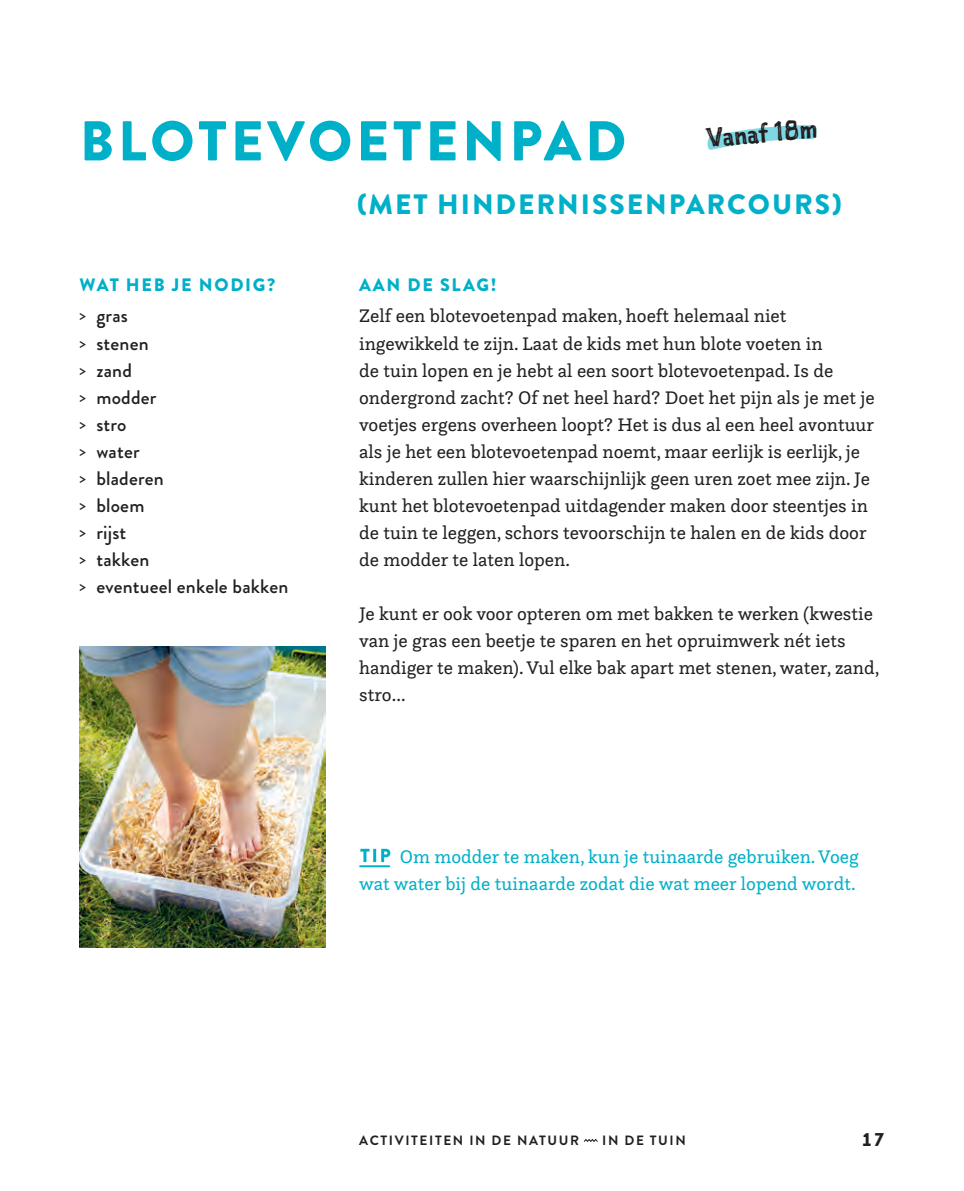
<style>
.page{position:relative;width:964px;height:1191px;background:#fff}
.page>*{position:absolute;margin:0;border:0;box-sizing:border-box;transform-origin:0 0}
.TITEL_1{font:900 56px "Brandon Grotesque";letter-spacing:.07em;color:#00b0c8}
.TITEL_1-2{font:900 28px "Brandon Grotesque";letter-spacing:.07em;color:#00b0c8}
.uitroep{font:26px "Sketchnote Square";color:#231f20}
.t1{font:500 19.6px "Brandon Grotesque";letter-spacing:.01em;color:#231f20}
.BODYTEKST{font:19px/27px "Questa Slab";color:#231f20}
.BODYTEKST-2{font:19px/27px "Questa Slab";color:#00b0c8;text-align:right}
.t2{font:900 19px "Brandon Grotesque";color:#231f20}
.TUSSENTITEL{font:900 18px "Brandon Grotesque";letter-spacing:.095em;color:#00b0c8}
.BODYTEKST-3{font:900 18px "Brandon Grotesque";letter-spacing:.095em;color:#00b0c8}
.t3{font:700 13.6px "Brandon Grotesque";letter-spacing:.12em;color:#231f20}
.s1{font-size:15px}
</style>
<div class="page">
<svg style="left:583px;top:1139px;width:15px;height:3px"></svg>
<hr style="left:360px;top:865px;width:29px;height:2px;background:#00b0c8">
<svg style="left:360px;top:848px;width:30px;height:14px"></svg>
<svg style="left:707px;top:125px;width:110px;height:25px"></svg>
<img style="left:79px;top:646px;width:246px;height:301px">
<p class="uitroep" style="left:705px;top:120px;width:113px;rotate:-5deg">Vanaf 18m</p>
<p class="TITEL_1" style="left:80px;top:101px;width:548px">BLOTEVOETENPAD</p>
<p class="TITEL_1-2" style="left:357px;top:185px;width:486px">(MET HINDERNISSENPARCOURS)</p>
<p class="TUSSENTITEL" style="left:79px;top:272px;width:197px">WAT HEB JE NODIG?</p>
<p class="t1" style="left:79px;top:302px;width:50px"><span class="s1">&gt;</span> gras</p>
<p class="t1" style="left:79px;top:329px;width:71px"><span class="s1">&gt;</span> stenen</p>
<p class="t1" style="left:79px;top:356px;width:54px"><span class="s1">&gt;</span> zand</p>
<p class="t1" style="left:79px;top:383px;width:79px"><span class="s1">&gt;</span> modder</p>
<p class="t1" style="left:79px;top:410px;width:49px"><span class="s1">&gt;</span> stro</p>
<p class="t1" style="left:79px;top:437px;width:62px"><span class="s1">&gt;</span> water</p>
<p class="t1" style="left:79px;top:464px;width:86px"><span class="s1">&gt;</span> bladeren</p>
<p class="t1" style="left:79px;top:491px;width:67px"><span class="s1">&gt;</span> bloem</p>
<p class="t1" style="left:79px;top:518px;width:49px"><span class="s1">&gt;</span> rijst</p>
<p class="t1" style="left:79px;top:545px;width:72px"><span class="s1">&gt;</span> takken</p>
<p class="t1" style="left:79px;top:572px;width:210px"><span class="s1">&gt;</span> eventueel enkele bakken</p>
<p class="BODYTEKST-3" style="left:359px;top:272px;width:139px">AAN DE SLAG!</p>
<p class="BODYTEKST" style="left:359px;top:302px;width:517px">Zelf een blotevoetenpad maken, hoeft helemaal niet ingewikkeld te zijn. Laat de kids met hun blote voeten in<br>de tuin lopen en je hebt al een soort blotevoetenpad. Is de ondergrond zacht? Of net heel hard? Doet het pijn als je met je voetjes ergens overheen loopt? Het is dus al een heel avontuur als je het een blotevoetenpad noemt, maar eerlijk is eerlijk, je kinderen zullen hier waarschijnlijk geen uren zoet mee zijn. Je kunt het blotevoetenpad uitdagender maken door steentjes in de tuin te leggen, schors tevoorschijn te halen en de kids door de modder te laten lopen.</p>
<p class="BODYTEKST" style="left:359px;top:599px;width:522px">Je kunt er ook voor opteren om met bakken te werken (kwestie van je gras een beetje te sparen en het opruimwerk nét iets handiger te maken). Vul elke bak apart met stenen, water, zand, stro…</p>
<p class="BODYTEKST-2" style="left:359px;top:842px;width:501px">Om modder te maken, kun je tuinaarde gebruiken. Voeg<br>wat water bij de tuinaarde zodat die wat meer lopend wordt.</p>
<p class="t3" style="left:359px;top:1131px;width:221px">ACTIVITEITEN IN DE NATUU R</p>
<p class="t3" style="left:599px;top:1131px;width:8px">IN</p>
<p class="t3" style="left:624px;top:1131px;width:44px">DE TUIN</p>
<p class="t2" style="left:861px;top:1126px;width:25px">17</p>
</div>
